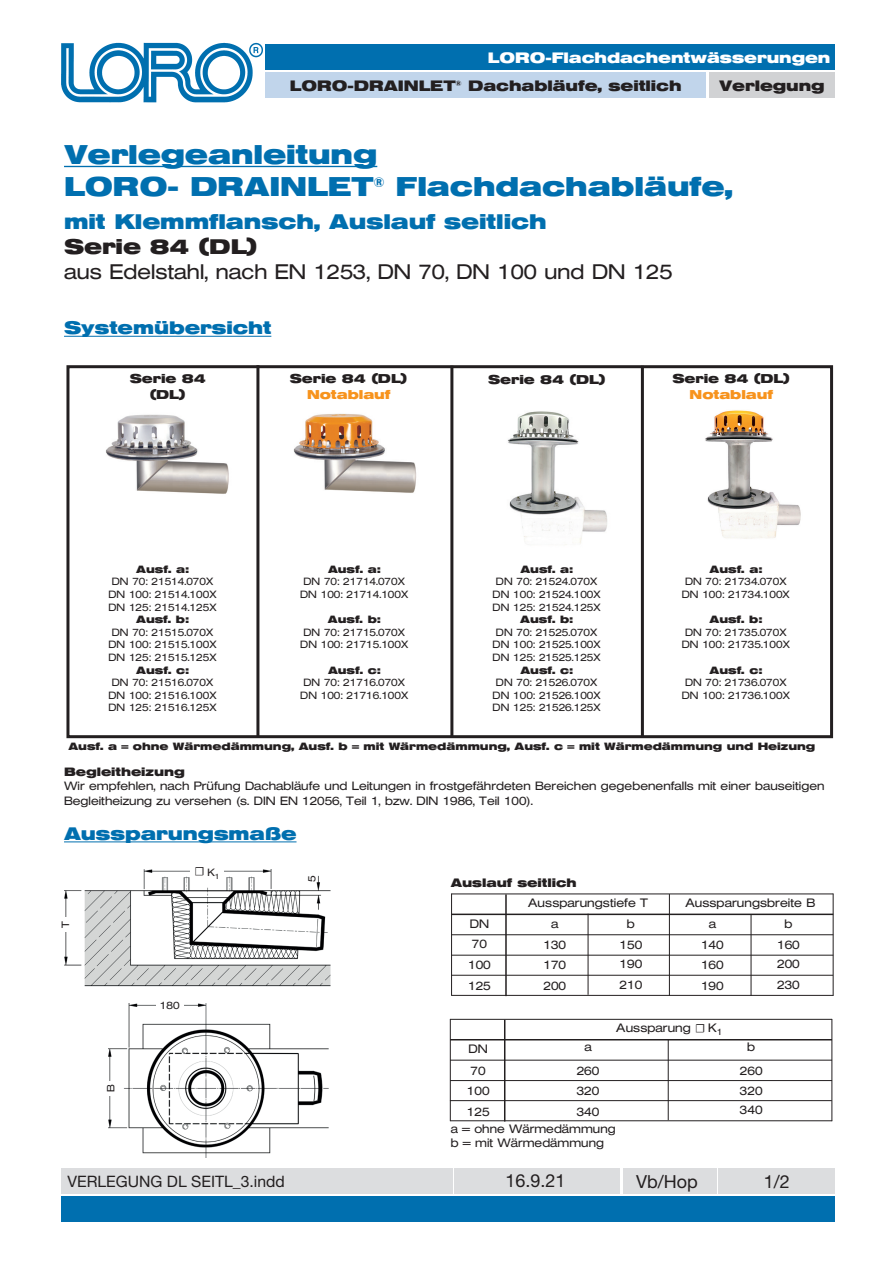
<style>
.page{position:relative;width:893px;height:1263px;background:#fff}
.page>*{position:absolute;margin:0;border:0;box-sizing:border-box;transform-origin:0 0}
.t1{font:700 27px/32.4px "Helvetica Extended BQ";color:#006faf}
.t2{font:300 21px "Helvetica Extended BQ";color:#231f20}
.t3{font:700 21px "Helvetica Extended BQ";color:#006faf}
.t4{font:700 21px "Helvetica Extended BQ";color:#231f20}
.t5{font:700 18px "Helvetica Extended BQ";color:#006faf}
.t6{font:18px "Helvetica Neue LT Std";color:#231f20}
.t7{font:15.75px "Helvetica Neue LT Std";color:#231f20}
.t8{font:700 15px/27.6px "Helvetica Extended BQ";color:#231f20}
.t9{font:700 12.75px/15.3px "Helvetica Extended BQ";color:#231f20;text-align:center}
.t10{font:700 12.75px "Helvetica Extended BQ";color:#f7931d}
.t11{font:300 12.15px/21px "Helvetica Extended BQ";color:#231f20}
.t12{font:700 12.15px "Helvetica Extended BQ";color:#231f20}
.t13{font:12.15px "Minion Pro";color:#231f20}
.t14{font:300 12px/14.4px "Helvetica Extended BQ";color:#231f20}
.t15{font:700 12px "Helvetica Extended BQ";color:#231f20}
.t16{font:300 10.5px/12.6px "Helvetica Extended BQ";color:#231f20;text-align:center}
.t17{font:700 10.5px "Helvetica Extended BQ";color:#231f20}
.s1{color:#fff}
.s2{font-family:"Minion Pro";font-weight:400}
</style>
<div class="page">
<img style="left:61px;top:42px;width:202px;height:61px">
<div style="left:266px;top:45px;width:569px;height:25px;background:#006faf"></div>
<div style="left:709px;top:72px;width:126px;height:26px;background:#d1d2d4"></div>
<div style="left:266px;top:72px;width:440px;height:26px;background:#c1d5eb"></div>
<div style="left:61px;top:1196px;width:774px;height:26px;background:#006faf"></div>
<div style="left:61px;top:1168px;width:391px;height:25px;background:#dcdddf"></div>
<div style="left:454px;top:1168px;width:166px;height:25px;background:#dcdddf"></div>
<div style="left:623px;top:1168px;width:93px;height:25px;background:#dcdddf"></div>
<div style="left:719px;top:1168px;width:116px;height:25px;background:#dcdddf"></div>
<div style="left:66px;top:365px;width:767px;height:373px;border:3px solid #231f20"></div>
<hr style="left:641px;top:366px;width:3px;height:370px;background:#231f20">
<hr style="left:256px;top:365px;width:3px;height:372px;background:#231f20">
<hr style="left:450px;top:366px;width:3px;height:371px;background:#231f20">
<hr style="left:64px;top:841px;width:232px;height:1px;background:#006faf">
<img style="left:106px;top:414px;width:123px;height:80px">
<img style="left:293px;top:413px;width:124px;height:80px">
<hr style="left:450px;top:1019px;width:382px;height:1px;background:#231f20">
<hr style="left:450px;top:1039px;width:382px;height:1px;background:#231f20">
<hr style="left:450px;top:1060px;width:382px;height:1px;background:#231f20">
<hr style="left:450px;top:1080px;width:382px;height:1px;background:#231f20">
<hr style="left:450px;top:1100px;width:382px;height:1px;background:#231f20">
<hr style="left:450px;top:1120px;width:382px;height:1px;background:#231f20">
<hr style="left:450px;top:1019px;width:1px;height:102px;background:#231f20">
<hr style="left:504px;top:1020px;width:1px;height:101px;background:#231f20">
<hr style="left:668px;top:1039px;width:1px;height:81px;background:#231f20">
<hr style="left:831px;top:1019px;width:1px;height:102px;background:#231f20">
<hr style="left:451px;top:893px;width:382px;height:1px;background:#231f20">
<hr style="left:451px;top:913px;width:382px;height:2px;background:#231f20">
<hr style="left:451px;top:934px;width:382px;height:1px;background:#231f20">
<hr style="left:451px;top:955px;width:382px;height:1px;background:#231f20">
<hr style="left:451px;top:975px;width:382px;height:1px;background:#231f20">
<hr style="left:451px;top:995px;width:382px;height:1px;background:#231f20">
<hr style="left:451px;top:893px;width:1px;height:103px;background:#231f20">
<hr style="left:505px;top:894px;width:2px;height:102px;background:#231f20">
<hr style="left:669px;top:894px;width:1px;height:102px;background:#231f20">
<hr style="left:588px;top:914px;width:1px;height:81px;background:#231f20">
<hr style="left:751px;top:915px;width:1px;height:81px;background:#231f20">
<hr style="left:833px;top:893px;width:1px;height:103px;background:#231f20">
<img style="left:109px;top:1003px;width:220px;height:154px">
<img style="left:64px;top:869px;width:267px;height:118px">
<hr style="left:64px;top:336px;width:207px;height:1px;background:#006faf">
<hr style="left:64px;top:166px;width:313px;height:1px;background:#006faf">
<div style="left:190px;top:865px;width:34px;height:13px;background:#fff"></div>
<div style="left:156px;top:999px;width:28px;height:13px;background:#fff"></div>
<div style="left:59px;top:917px;width:12px;height:15px;background:#fff"></div>
<div style="left:105px;top:1081px;width:12px;height:15px;background:#fff"></div>
<img style="left:507px;top:411px;width:101px;height:134px">
<img style="left:705px;top:410px;width:96px;height:129px">
<h3 class="t8" style="left:290px;top:44px;width:542px;text-indent:198px"><span class="s1">LORO-Flachdachentwässerungen<br></span>LORO-DRAINLET<sup>®</sup> Dachabläufe, seitlich</h3>
<h3 class="t8" style="left:719px;top:72px;width:107px">Verlegung</h3>
<h1 class="t1" style="left:64px;top:139px;width:670px">Verlegeanleitung<br>LORO- DRAINLET<sup>®</sup> Flachdachabläufe,</h1>
<h2 class="t3" style="left:64px;top:209px;width:484px">mit Klemmflansch, Auslauf seitlich</h2>
<h2 class="t4" style="left:64px;top:234px;width:196px">Serie 84 (DL)</h2>
<h2 class="t2" style="left:64px;top:260px;width:610px">aus Edelstahl, nach EN 1253, DN 70, DN 100 und DN 125</h2>
<h3 class="t5" style="left:64px;top:318px;width:209px">Systemübersicht</h3>
<p class="t9" style="left:130px;top:371px;width:77px">Serie 84 (DL)</p>
<p class="t9" style="left:290px;top:371px;width:119px">Serie 84 (DL)</p>
<p class="t9" style="left:488px;top:372px;width:119px">Serie 84 (DL)</p>
<p class="t10" style="left:307px;top:388px;width:85px">Notablauf</p>
<p class="t17" style="left:136px;top:563px;width:54px">Ausf. a:</p>
<p class="t16" style="left:108px;top:576px;width:110px">DN 70: 21514.070X<br>DN 100: 21514.100X<br>DN 125: 21514.125X</p>
<p class="t17" style="left:136px;top:613px;width:54px">Ausf. b:</p>
<p class="t16" style="left:108px;top:626px;width:110px">DN 70: 21515.070X<br>DN 100: 21515.100X<br>DN 125: 21515.125X</p>
<p class="t17" style="left:136px;top:664px;width:54px">Ausf. c:</p>
<p class="t16" style="left:108px;top:676px;width:110px">DN 70: 21516.070X<br>DN 100: 21516.100X<br>DN 125: 21516.125X</p>
<p class="t17" style="left:328px;top:563px;width:54px">Ausf. a:</p>
<p class="t16" style="left:300px;top:576px;width:110px">DN 70: 21714.070X<br>DN 100: 21714.100X</p>
<p class="t17" style="left:328px;top:613px;width:54px">Ausf. b:</p>
<p class="t16" style="left:300px;top:626px;width:110px">DN 70: 21715.070X<br>DN 100: 21715.100X</p>
<p class="t17" style="left:328px;top:664px;width:54px">Ausf. c:</p>
<p class="t16" style="left:300px;top:676px;width:110px">DN 70: 21716.070X<br>DN 100: 21716.100X</p>
<p class="t17" style="left:520px;top:563px;width:54px">Ausf. a:</p>
<p class="t16" style="left:493px;top:576px;width:110px">DN 70: 21524.070X<br>DN 100: 21524.100X<br>DN 125: 21524.125X</p>
<p class="t17" style="left:520px;top:613px;width:54px">Ausf. b:</p>
<p class="t16" style="left:493px;top:626px;width:110px">DN 70: 21525.070X<br>DN 100: 21525.100X<br>DN 125: 21525.125X</p>
<p class="t17" style="left:520px;top:664px;width:54px">Ausf. c:</p>
<p class="t16" style="left:493px;top:676px;width:110px">DN 70: 21526.070X<br>DN 100: 21526.100X<br>DN 125: 21526.125X</p>
<p class="t9" style="left:672px;top:371px;width:119px">Serie 84 (DL)</p>
<p class="t10" style="left:690px;top:388px;width:85px">Notablauf</p>
<p class="t17" style="left:710px;top:563px;width:54px">Ausf. a:</p>
<p class="t16" style="left:682px;top:576px;width:110px">DN 70: 21734.070X<br>DN 100: 21734.100X</p>
<p class="t17" style="left:709px;top:613px;width:54px">Ausf. b:</p>
<p class="t16" style="left:682px;top:626px;width:110px">DN 70: 21735.070X<br>DN 100: 21735.100X</p>
<p class="t17" style="left:710px;top:664px;width:54px">Ausf. c:</p>
<p class="t16" style="left:682px;top:676px;width:110px">DN 70: 21736.070X<br>DN 100: 21736.100X</p>
<p class="t17" style="left:68px;top:741px;width:748px">Ausf. a = ohne Wärmedämmung, Ausf. b = mit Wärmedämmung, Ausf. c = mit Wärmedämmung und Heizung</p>
<p class="t15" style="left:64px;top:765px;width:122px">Begleitheizung</p>
<p class="t14" style="left:64px;top:779px;width:762px">Wir empfehlen, nach Prüfung Dachabläufe und Leitungen in frostgefährdeten Bereichen gegebenenfalls mit einer bauseitigen<br>Begleitheizung zu versehen (s. DIN EN 12056, Teil 1, bzw. DIN 1986, Teil 100).</p>
<h3 class="t5" style="left:64px;top:823px;width:234px">Aussparungsmaße</h3>
<p class="t13" style="left:194px;top:863px;width:27px">☐ <sub>K</sub><sub>1</sub></p>
<p class="t16" style="left:306px;top:882px;width:8px;rotate:-90deg">5</p>
<p class="t16" style="left:59px;top:928px;width:8px;rotate:-90deg">T</p>
<p class="t16" style="left:160px;top:999px;width:21px">180</p>
<p class="t16" style="left:105px;top:1092px;width:9px;rotate:-90deg">B</p>
<p class="t12" style="left:451px;top:876px;width:127px">Auslauf seitlich</p>
<p class="t11" style="left:470px;top:915px;width:21px;line-height:19.5px">DN<br>70</p>
<p class="t11" style="left:468px;top:954px;width:24px">100<br>125</p>
<p class="t11" style="left:468px;top:1037px;width:21px;line-height:22.5px">DN<br>70</p>
<p class="t11" style="left:467px;top:1080px;width:24px">100<br>125</p>
<p class="t11" style="left:528px;top:892px;width:121px">Aussparungstiefe T</p>
<p class="t11" style="left:685px;top:892px;width:131px">Aussparungsbreite B</p>
<p class="t11" style="left:543px;top:913px;width:24px;text-align:center">a<br>130</p>
<p class="t11" style="left:543px;top:954px;width:24px">170<br>200</p>
<p class="t11" style="left:577px;top:1035px;width:24px;line-height:24px;text-align:center">a<br>260</p>
<p class="t11" style="left:577px;top:1080px;width:24px">320<br>340</p>
<p class="t11" style="left:619px;top:913px;width:24px;text-align:center">b<br>150</p>
<p class="t11" style="left:619px;top:954px;width:24px">190<br>210</p>
<p class="t11" style="left:701px;top:914px;width:24px;text-align:center">a<br>140</p>
<p class="t11" style="left:701px;top:954px;width:24px">160<br>190</p>
<p class="t11" style="left:616px;top:1017px;width:108px">Aussparung <span class="s2">☐</span> K<sub>1</sub></p>
<p class="t11" style="left:777px;top:913px;width:24px;text-align:center">b<br>160</p>
<p class="t11" style="left:777px;top:954px;width:24px">200<br>230</p>
<p class="t11" style="left:740px;top:1035px;width:24px;line-height:24px;text-align:center">b<br>260</p>
<p class="t11" style="left:740px;top:1081px;width:24px;line-height:19.5px">320<br>340</p>
<p class="t11" style="left:451px;top:1121px;width:166px;line-height:14.5px">a = ohne Wärmedämmung b = mit Wärmedämmung</p>
<h3 class="t7" style="left:67px;top:1172px;width:219px">VERLEGUNG DL SEITL_3.indd</h3>
<h3 class="t6" style="left:505px;top:1170px;width:62px">16.9.21</h3>
<h3 class="t6" style="left:636px;top:1170px;width:63px">Vb/Hop</h3>
<h3 class="t6" style="left:764px;top:1171px;width:28px">1/2</h3>
</div>
